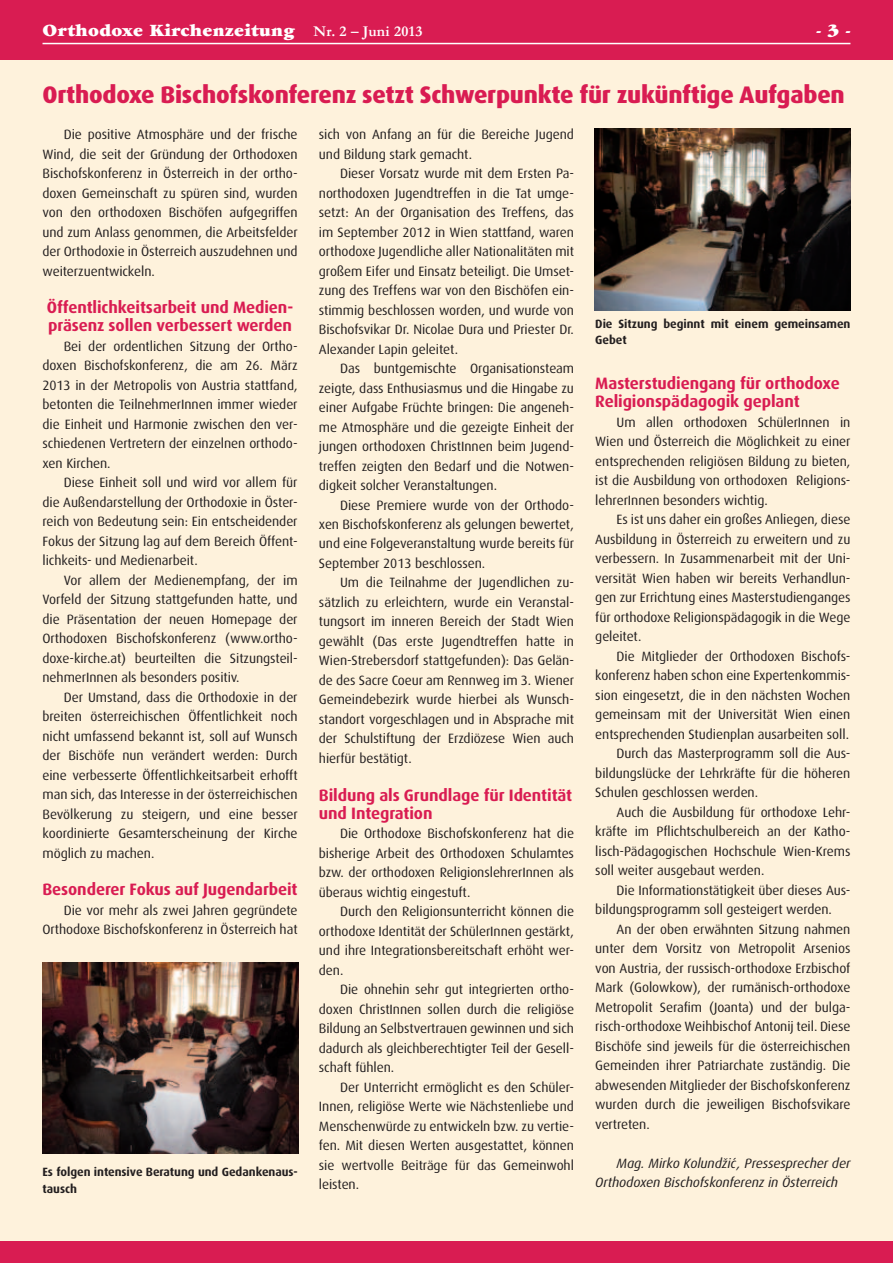
<style>
.page{position:relative;width:893px;height:1263px;background:#fff}
.page>*{position:absolute;margin:0;border:0;box-sizing:border-box;transform-origin:0 0}
.t1{font:800 24px "Dax";letter-spacing:-.01em;color:#d91c52}
.t2{font:900 18px "Garamond";letter-spacing:.02em;color:#fff}
.t3{font:700 16.5px/18px "Dax";letter-spacing:-.005em;color:#d91c52}
.t4{font:13.5px/19.5px "Dax";letter-spacing:-.005em;color:#231f20;text-align:justify}
.t5{font:italic 13.5px/19.5px "Dax";letter-spacing:-.005em;color:#231f20}
.t6{font:700 12px/16.5px "Dax";letter-spacing:-.005em;color:#231f20}
.s1{font-weight:700;font-size:15px}
</style>
<div class="page">
<div style="left:0;top:60px;width:893px;height:1203px;background:#fef2dc"></div>
<div style="left:0;top:0;width:893px;height:60px;background:#d91c52"></div>
<hr style="left:43px;top:43px;width:807px;height:1px;background:#fff">
<div style="left:0;top:1242px;width:893px;height:21px;background:#d91c52"></div>
<img style="left:595px;top:129px;width:255px;height:181px">
<img style="left:43px;top:963px;width:256px;height:190px">
<h2 class="t2" style="left:43px;top:21px;width:382px">Orthodoxe Kirchenzeitung <span class="s1">Nr. 2 – Juni 2013</span></h2>
<h2 class="t2" style="left:816px;top:21px;width:36px">- 3 -</h2>
<h1 class="t1" style="left:43px;top:81px;width:804px">Orthodoxe Bischofskonferenz setzt Schwerpunkte für zukünftige Aufgaben</h1>
<p class="t4" style="left:43px;top:125px;width:257px;text-indent:21px">Die positive Atmosphäre und der frische Wind, die seit der Gründung der Orthodoxen Bischofskonferenz in Österreich in der ortho&shy;doxen Gemeinschaft zu spüren sind, wurden von den orthodoxen Bischöfen aufgegriffen und zum Anlass genommen, die Arbeitsfelder der Orthodoxie in Österreich auszudehnen und weiterzuentwickeln.</p>
<p class="t3" style="left:47px;top:298px;width:248px">Öffentlichkeitsarbeit und Medien&shy;präsenz sollen verbessert werden</p>
<p class="t4" style="left:43px;top:336px;width:257px;text-indent:21px">Bei der ordentlichen Sitzung der Ortho&shy;doxen Bischofskonferenz, die am 26. März 2013 in der Metropolis von Austria stattfand, betonten die TeilnehmerInnen immer wieder die Einheit und Harmonie zwischen den ver&shy;schiedenen Vertretern der einzelnen orthodo&shy;xen Kirchen.</p>
<p class="t4" style="left:43px;top:473px;width:257px;text-indent:21px">Diese Einheit soll und wird vor allem für die Außendarstellung der Orthodoxie in Öster&shy;reich von Bedeutung sein: Ein entscheidender Fokus der Sitzung lag auf dem Bereich Öffent&shy;lichkeits- und Medienarbeit.</p>
<p class="t4" style="left:43px;top:570px;width:257px;text-indent:21px">Vor allem der Medienempfang, der im Vorfeld der Sitzung stattgefunden hatte, und die Präsentation der neuen Homepage der Orthodoxen Bischofskonferenz (www.ortho&shy;doxe-kirche.at) beurteilten die Sitzungsteil&shy;nehmerInnen als besonders positiv.</p>
<p class="t4" style="left:43px;top:687px;width:257px;text-indent:21px">Der Umstand, dass die Orthodoxie in der breiten österreichischen Öffentlichkeit noch nicht umfassend bekannt ist, soll auf Wunsch der Bischöfe nun verändert werden: Durch eine verbesserte Öffentlichkeitsarbeit erhofft man sich, das Interesse in der österreichischen Bevölkerung zu steigern, und eine besser koordinierte Gesamterscheinung der Kirche möglich zu machen.</p>
<p class="t3" style="left:43px;top:880px;width:257px">Besonderer Fokus auf Jugendarbeit</p>
<p class="t4" style="left:43px;top:900px;width:257px;text-align:right">Die vor mehr als zwei Jahren gegründete<br>Orthodoxe Bischofskonferenz in Österreich hat</p>
<p class="t6" style="left:43px;top:1164px;width:257px">Es folgen intensive Beratung und Gedankenaus&shy;tausch</p>
<p class="t4" style="left:319px;top:125px;width:257px">sich von Anfang an für die Bereiche Jugend und Bildung stark gemacht.</p>
<p class="t4" style="left:319px;top:164px;width:257px;text-indent:21px">Dieser Vorsatz wurde mit dem Ersten Pa&shy;northodoxen Jugendtreffen in die Tat umge&shy;setzt: An der Organisation des Treffens, das im September 2012 in Wien stattfand, waren orthodoxe Jugendliche aller Nationalitäten mit großem Eifer und Einsatz beteiligt. Die Umset&shy;zung des Treffens war von den Bischöfen ein&shy;stimmig beschlossen worden, und wurde von Bischofsvikar Dr. Nicolae Dura und Priester Dr.<br>Alexander Lapin geleitet.</p>
<p class="t4" style="left:319px;top:359px;width:257px;text-indent:21px">Das buntgemischte Organisationsteam zeigte, dass Enthusiasmus und die Hingabe zu einer Aufgabe Früchte bringen: Die angeneh&shy;me Atmosphäre und die gezeigte Einheit der jungen orthodoxen ChristInnen beim Jugend&shy;treffen zeigten den Bedarf und die Notwen&shy;digkeit solcher Veranstaltungen.</p>
<p class="t4" style="left:319px;top:495px;width:257px;text-indent:21px">Diese Premiere wurde von der Orthodo&shy;xen Bischofskonferenz als gelungen bewertet, und eine Folgeveranstaltung wurde bereits für September 2013 beschlossen.</p>
<p class="t4" style="left:319px;top:573px;width:257px;text-align:left;text-indent:21px">Um die Teilnahme der Jugendlichen zu&shy;sätzlich zu erleichtern, wurde ein Veranstal&shy;tungsort im inneren Bereich der Stadt Wien gewählt (Das erste Jugendtreffen hatte in Wien-Strebersdorf stattgefunden): Das Gelän&shy;de des Sacre Coeur am Rennweg im 3. Wiener Gemeindebezirk wurde hierbei als Wunsch&shy;standort vorgeschlagen und in Absprache mit der Schulstiftung der Erzdiözese Wien auch hierfür bestätigt.</p>
<p class="t3" style="left:319px;top:786px;width:255px">Bildung als Grundlage für Identität und Integration</p>
<p class="t4" style="left:319px;top:824px;width:257px;text-indent:21px">Die Orthodoxe Bischofskonferenz hat die bisherige Arbeit des Orthodoxen Schulamtes bzw. der orthodoxen ReligionslehrerInnen als überaus wichtig eingestuft.</p>
<p class="t4" style="left:319px;top:902px;width:257px;text-indent:21px">Durch den Religionsunterricht können die orthodoxe Identität der SchülerInnen gestärkt, und ihre Integrationsbereitschaft erhöht wer&shy;den.</p>
<p class="t4" style="left:319px;top:980px;width:257px;text-indent:21px">Die ohnehin sehr gut integrierten ortho&shy;doxen ChristInnen sollen durch die religiöse Bildung an Selbstvertrauen gewinnen und sich dadurch als gleichberechtigter Teil der Gesell&shy;schaft fühlen.</p>
<p class="t4" style="left:319px;top:1077px;width:257px;text-align:left;text-indent:21px">Der Unterricht ermöglicht es den Schüler-Innen, religiöse Werte wie Nächstenliebe und Menschenwürde zu entwickeln bzw. zu vertie&shy;fen. Mit diesen Werten ausgestattet, können sie wertvolle Beiträge für das Gemeinwohl leisten.</p>
<p class="t6" style="left:595px;top:315px;width:257px">Die Sitzung beginnt mit einem gemeinsamen<br>Gebet</p>
<p class="t3" style="left:595px;top:375px;width:246px">Masterstudiengang für orthodoxe<br>Religionspädagogik geplant</p>
<p class="t4" style="left:595px;top:413px;width:257px;text-indent:21px">Um allen orthodoxen SchülerInnen in Wien und Österreich die Möglichkeit zu einer entsprechenden religiösen Bildung zu bieten, ist die Ausbildung von orthodoxen Religions&shy;lehrerInnen besonders wichtig.</p>
<p class="t4" style="left:595px;top:510px;width:257px;text-indent:21px">Es ist uns daher ein großes Anliegen, diese Ausbildung in Österreich zu erweitern und zu verbessern. In Zusammenarbeit mit der Uni&shy;versität Wien haben wir bereits Verhandlun&shy;gen zur Errichtung eines Masterstudienganges für orthodoxe Religionspädagogik in die Wege geleitet.</p>
<p class="t4" style="left:617px;top:647px;width:235px">Die Mitglieder der Orthodoxen Bischofs-</p>
<p class="t4" style="left:595px;top:666px;width:257px">konferenz haben schon eine Expertenkommis-</p>
<p class="t4" style="left:595px;top:686px;width:257px">sion eingesetzt, die in den nächsten Wochen</p>
<p class="t4" style="left:595px;top:705px;width:257px">gemeinsam mit der Universität Wien einen</p>
<p class="t4" style="left:595px;top:725px;width:255px">entsprechenden Studienplan ausarbeiten soll.</p>
<p class="t4" style="left:617px;top:744px;width:235px">Durch das Masterprogramm soll die Aus-</p>
<p class="t4" style="left:595px;top:764px;width:257px">bildungslücke der Lehrkräfte für die höheren</p>
<p class="t4" style="left:595px;top:783px;width:164px">Schulen geschlossen werden.</p>
<p class="t4" style="left:617px;top:803px;width:235px">Auch die Ausbildung für orthodoxe Lehr-</p>
<p class="t4" style="left:595px;top:822px;width:257px">kräfte im Pflichtschulbereich an der Katho-</p>
<p class="t4" style="left:595px;top:842px;width:257px">lisch-Pädagogischen Hochschule Wien-Krems</p>
<p class="t4" style="left:595px;top:861px;width:171px">soll weiter ausgebaut werden.</p>
<p class="t4" style="left:617px;top:880px;width:235px">Die Informationstätigkeit über dieses Aus-</p>
<p class="t4" style="left:595px;top:900px;width:238px">bildungsprogramm soll gesteigert werden.</p>
<p class="t4" style="left:617px;top:919px;width:235px">An der oben erwähnten Sitzung nahmen</p>
<p class="t4" style="left:595px;top:939px;width:257px">unter dem Vorsitz von Metropolit Arsenios</p>
<p class="t4" style="left:595px;top:958px;width:257px">von Austria, der russisch-orthodoxe Erzbischof</p>
<p class="t4" style="left:595px;top:978px;width:257px">Mark (Golowkow), der rumänisch-orthodoxe</p>
<p class="t4" style="left:595px;top:997px;width:257px">Metropolit Serafim (Joanta) und der bulga-</p>
<p class="t4" style="left:595px;top:1017px;width:257px">risch-orthodoxe Weihbischof Antonij teil. Diese</p>
<p class="t4" style="left:595px;top:1036px;width:257px">Bischöfe sind jeweils für die österreichischen</p>
<p class="t4" style="left:595px;top:1056px;width:257px">Gemeinden ihrer Patriarchate zuständig. Die</p>
<p class="t4" style="left:595px;top:1075px;width:257px">abwesenden Mitglieder der Bischofskonferenz</p>
<p class="t4" style="left:595px;top:1095px;width:257px">wurden durch die jeweiligen Bischofsvikare</p>
<p class="t4" style="left:595px;top:1114px;width:56px">vertreten.</p>
<p class="t5" style="left:595px;top:1153px;width:257px;text-indent:21px">Mag. Mirko Kolundži´c, Pressesprecher der<br>Orthodoxen Bischofskonferenz in Österreich</p>
</div>
